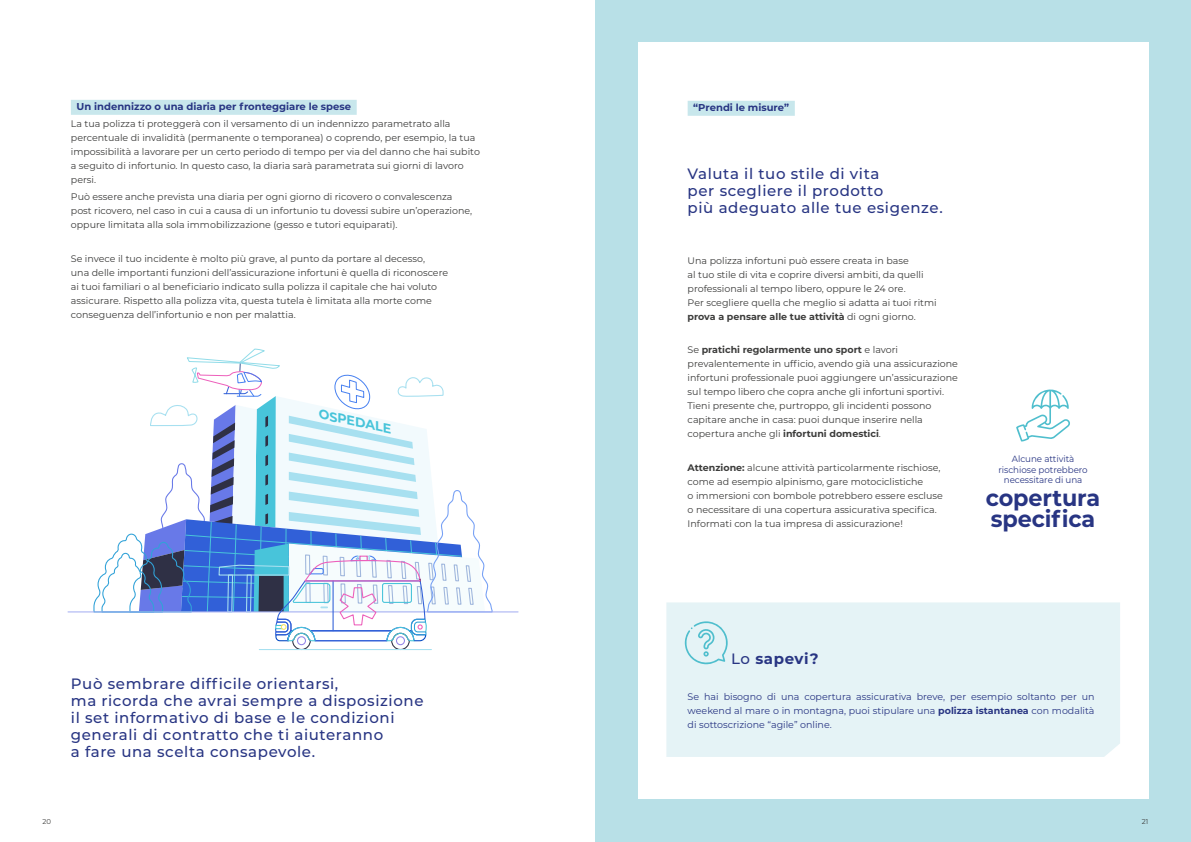
<style>
.page{position:relative;width:1191px;height:842px;background:#fff}
.page>*{position:absolute;margin:0;border:0;box-sizing:border-box;transform-origin:0 0}
.t1{font:700 23px/21px "Montserrat";letter-spacing:-.005em;color:#283583}
.t2{font:500 15px/17px "Montserrat";letter-spacing:.04em;color:#283583}
.t3{font:700 15px "Montserrat";letter-spacing:.04em;color:#283583}
.t4{font:italic 700 12.9px "Montserrat";color:#47c4da}
.t5{font:700 10px "Montserrat";color:#283583}
.t6{font:9.5px/14px "Montserrat";color:#3c3c3b}
.t7{font:9.5px/14px "Montserrat";color:#283583;text-align:justify}
.t8{font:9px "Montserrat";letter-spacing:-.005em;color:#283583}
.t9{font:7px "Montserrat";color:#3c3c3b}
.s1{font-weight:700}
.s2{font-weight:500}
</style>
<div class="page">
<hr style="left:68px;top:611px;width:450px;height:1px;background:#a8b1f2">
<svg style="left:93px;top:348px;width:400px;height:303px"></svg>
<div style="left:71px;top:100px;width:286px;height:15px;background:#c8e7ec"></div>
<div style="left:595px;top:0;width:596px;height:842px;background:#b8e0e7"></div>
<div style="left:638px;top:43px;width:510px;height:756px;background:#fff"></div>
<div style="left:687px;top:101px;width:108px;height:15px;background:#c8e7ec"></div>
<svg style="left:1016px;top:389px;width:54px;height:53px"></svg>
<div style="left:666px;top:602px;width:454px;height:155px;background:#e5f3f6"></div>
<svg style="left:685px;top:621px;width:42px;height:44px;background:#c8e8ee"></svg>
<p class="t5" style="left:77px;top:100px;width:276px">Un indennizzo o una diaria per fronteggiare le spese</p>
<p class="t6" style="left:71px;top:116px;width:410px">La tua polizza ti proteggerà con il versamento di un indennizzo parametrato alla percentuale di invalidità (permanente o temporanea) o coprendo, per esempio, la tua impossibilità a lavorare per un certo periodo di tempo per via del danno che hai subito a seguito di infortunio. In questo caso, la diaria sarà parametrata sui giorni di lavoro persi.</p>
<p class="t6" style="left:71px;top:189px;width:403px">Può essere anche prevista una diaria per ogni giorno di ricovero o convalescenza post ricovero, nel caso in cui a causa di un infortunio tu dovessi subire un’operazione, oppure limitata alla sola immobilizzazione (gesso e tutori equiparati).</p>
<p class="t6" style="left:71px;top:251px;width:379px">Se invece il tuo incidente è molto più grave, al punto da portare al decesso,<br>una delle importanti funzioni dell’assicurazione infortuni è quella di riconoscere ai tuoi familiari o al beneficiario indicato sulla polizza il capitale che hai voluto assicurare. Rispetto alla polizza vita, questa tutela è limitata alla morte come conseguenza dell’infortunio e non per malattia.</p>
<p class="t4" style="left:321px;top:405px;width:76px;rotate:12deg">OSPEDALE</p>
<p class="t2" style="left:71px;top:674px;width:354px">Può sembrare difficile orientarsi,<br>ma ricorda che avrai sempre a disposizione il set informativo di base e le condizioni</p>
<p class="t2" style="left:71px;top:725px;width:314px">generali di contratto che ti aiuteranno</p>
<p class="t2" style="left:71px;top:742px;width:246px">a fare una scelta consapevole.</p>
<p class="t5" style="left:693px;top:101px;width:97px">“Prendi le misure”</p>
<p class="t2" style="left:687px;top:165px;width:193px">Valuta il tuo stile di vita</p>
<p class="t2" style="left:687px;top:182px;width:197px">per scegliere il prodotto</p>
<p class="t2" style="left:687px;top:199px;width:257px">più adeguato alle tue esigenze.</p>
<p class="t6" style="left:687px;top:253px;width:251px">Una polizza infortuni può essere creata in base<br>al tuo stile di vita e coprire diversi ambiti, da quelli professionali al tempo libero, oppure le 24 ore.<br>Per scegliere quella che meglio si adatta ai tuoi ritmi <span class="s1">prova a pensare alle tue attività</span> di ogni giorno.</p>
<p class="t6" style="left:687px;top:343px;width:272px">Se <span class="s1">pratichi regolarmente uno sport</span> e lavori prevalentemente in ufficio, avendo già una assicurazione infortuni professionale puoi aggiungere un’assicurazione sul tempo libero che copra anche gli infortuni sportivi.<br>Tieni presente che, purtroppo, gli incidenti possono capitare anche in casa: puoi dunque inserire nella copertura anche gli <span class="s1">infortuni domestici</span>.</p>
<p class="t6" style="left:687px;top:460px;width:257px"><span class="s1">Attenzione:</span> alcune attività particolarmente rischiose, come ad esempio alpinismo, gare motociclistiche<br>o immersioni con bombole potrebbero essere escluse o necessitare di una copertura assicurativa specifica.<br>Informati con la tua impresa di assicurazione!</p>
<p class="t8" style="left:1011px;top:453px;width:64px">Alcune attività</p>
<p class="t8" style="left:998px;top:463px;width:91px">rischiose potrebbero</p>
<p class="t8" style="left:1003px;top:474px;width:80px">necessitare di una</p>
<p class="t1" style="left:986px;top:486px;width:116px">copertura specifica</p>
<p class="t3" style="left:731px;top:648px;width:89px"><span class="s2">Lo</span> sapevi?</p>
<p class="t7" style="left:687px;top:689px;width:408px">Se hai bisogno di una copertura assicurativa breve, per esempio soltanto per un weekend al mare o in montagna, puoi stipulare una <span class="s1">polizza istantanea</span> con modalità di sottoscrizione “agile” online.</p>
<p class="t9" style="left:43px;top:817px;width:10px">20</p>
<p class="t9" style="left:1142px;top:817px;width:8px">21</p>
</div>
